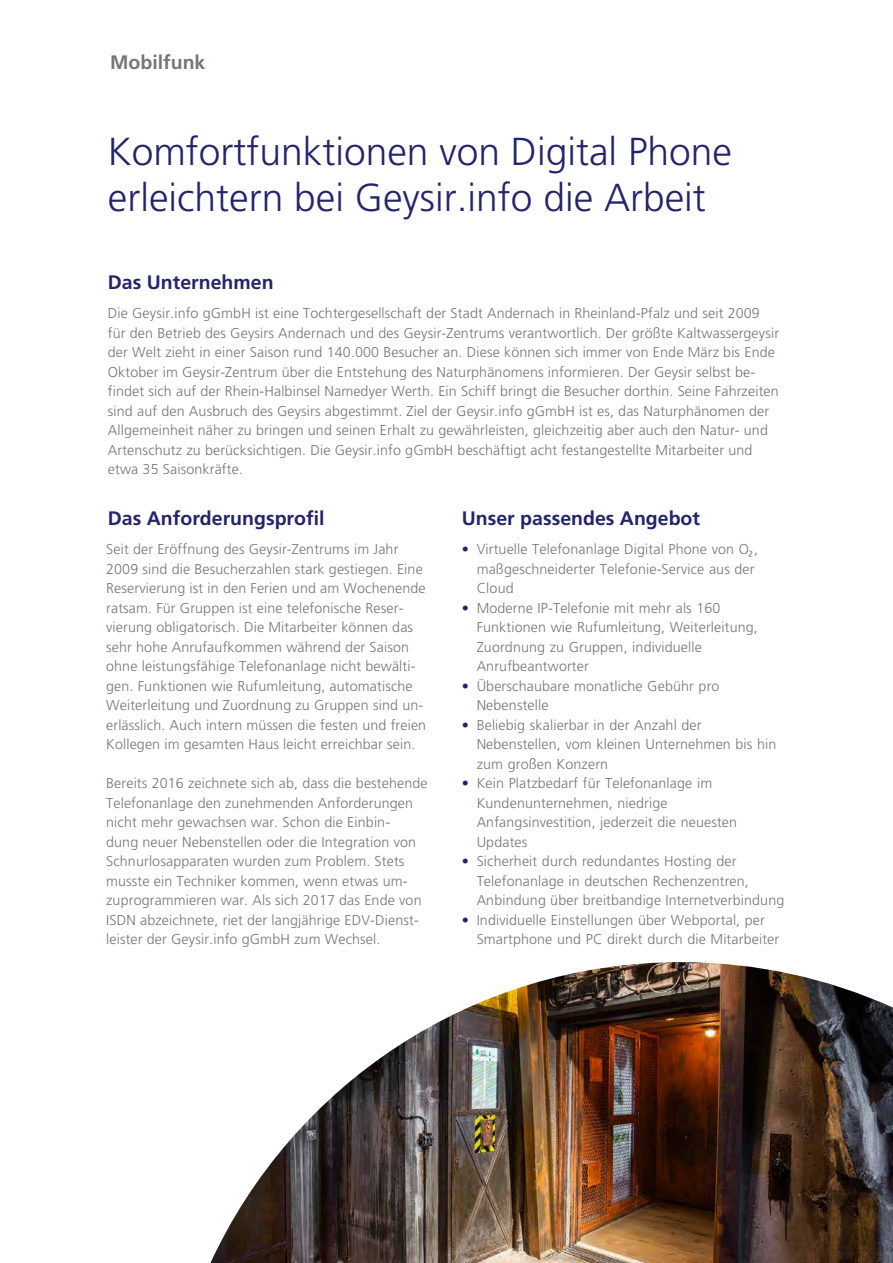
<style>
.page{position:relative;width:893px;height:1263px;background:#fff}
.page>*{position:absolute;margin:0;border:0;box-sizing:border-box;transform-origin:0 0}
.t1{font:300 39px/46.8px "O2 Frutiger";color:#24246c}
.t2{font:700 19.5px "O2 Frutiger";color:#24246c}
.t3{font:700 19.5px "O2 Frutiger";color:#71777a}
.t4{font:300 14.25px/19.5px "O2 Frutiger";letter-spacing:.01em;color:#71777a}
.s1{color:#24246c}
</style>
<div class="page">
<img style="left:210px;top:962px;width:683px;height:301px">
<h2 class="t3" style="left:110px;top:51px;width:97px">Mobilfunk</h2>
<h1 class="t1" style="left:108px;top:128px;width:626px">Komfortfunktionen von Digital Phone erleichtern bei Geysir.info die Arbeit</h1>
<h2 class="t2" style="left:108px;top:271px;width:167px">Das Unternehmen</h2>
<p class="t4" style="left:108px;top:303px;width:673px">Die Geysir.info gGmbH ist eine Tochtergesellschaft der Stadt Andernach in Rheinland-Pfalz und seit 2009 für den Betrieb des Geysirs Andernach und des Geysir-Zentrums verantwortlich. Der größte Kaltwassergeysir der Welt zieht in einer Saison rund 140.000 Besucher an. Diese können sich immer von Ende März bis Ende Oktober im Geysir-Zentrum über die Entstehung des Naturphänomens informieren. Der Geysir selbst be&shy;findet sich auf der Rhein-Halbinsel Namedyer Werth. Ein Schiff bringt die Besucher dorthin. Seine Fahrzeiten sind auf den Ausbruch des Geysirs abgestimmt. Ziel der Geysir.info gGmbH ist es, das Naturphänomen der Allgemeinheit näher zu bringen und seinen Erhalt zu gewährleisten, gleichzeitig aber auch den Natur- und Artenschutz zu berücksichtigen. Die Geysir.info gGmbH beschäftigt acht festangestellte Mitarbeiter und etwa 35 Saisonkräfte.</p>
<h2 class="t2" style="left:108px;top:507px;width:218px">Das Anforderungsprofil</h2>
<h2 class="t2" style="left:462px;top:507px;width:240px">Unser passendes Angebot</h2>
<p class="t4" style="left:106px;top:539px;width:322px">Seit der Eröffnung des Geysir-Zentrums im Jahr 2009 sind die Besucherzahlen stark gestiegen. Eine Reservierung ist in den Ferien und am Wochenende ratsam. Für Gruppen ist eine telefonische Reser&shy;vierung obligatorisch. Die Mitarbeiter können das sehr hohe Anrufaufkommen während der Saison ohne leistungsfähige Telefonanlage nicht bewälti&shy;gen. Funktionen wie Rufumleitung, automatische Weiterleitung und Zuordnung zu Gruppen sind un&shy;erlässlich. Auch intern müssen die festen und freien Kollegen im gesamten Haus leicht erreichbar sein.</p>
<p class="t4" style="left:106px;top:773px;width:323px">Bereits 2016 zeichnete sich ab, dass die bestehende Telefonanlage den zunehmenden Anforderungen nicht mehr gewachsen war. Schon die Einbin-<br>dung neuer Nebenstellen oder die Integration von Schnurlosapparaten wurden zum Problem. Stets musste ein Techniker kommen, wenn etwas um&shy;zuprogrammieren war. Als sich 2017 das Ende von ISDN abzeichnete, riet der langjährige EDV-Dienst&shy;leister der Geysir.info gGmbH zum Wechsel.</p>
<p class="t4" style="left:477px;top:539px;width:283px;text-indent:-15px"><span class="s1">•</span> Virtuelle Telefonanlage Digital Phone von œ, maßgeschneiderter Telefonie-Service aus der<br>Cloud</p>
<p class="t4" style="left:477px;top:598px;width:283px;text-indent:-15px"><span class="s1">•</span> Moderne IP-Telefonie mit mehr als 160<br>Funktionen wie Rufumleitung, Weiterleitung, Zuordnung zu Gruppen, individuelle Anrufbeantworter</p>
<p class="t4" style="left:477px;top:676px;width:244px;text-indent:-15px"><span class="s1">•</span> Überschaubare monatliche Gebühr pro<br>Nebenstelle</p>
<p class="t4" style="left:477px;top:715px;width:301px;text-indent:-15px"><span class="s1">•</span> Beliebig skalierbar in der Anzahl der<br>Nebenstellen, vom kleinen Unternehmen bis hin zum großen Konzern</p>
<p class="t4" style="left:477px;top:773px;width:262px;text-indent:-15px"><span class="s1">•</span> Kein Platzbedarf für Telefonanlage im<br>Kundenunternehmen, niedrige<br>Anfangsinvestition, jederzeit die neuesten<br>Updates</p>
<p class="t4" style="left:477px;top:851px;width:309px;text-indent:-15px"><span class="s1">•</span> Sicherheit durch redundantes Hosting der<br>Telefonanlage in deutschen Rechenzentren,<br>Anbindung über breitbandige Internetverbindung</p>
<p class="t4" style="left:477px;top:910px;width:304px;text-indent:-15px"><span class="s1">•</span> Individuelle Einstellungen über Webportal, per<br>Smartphone und PC direkt durch die Mitarbeiter</p>
</div>
